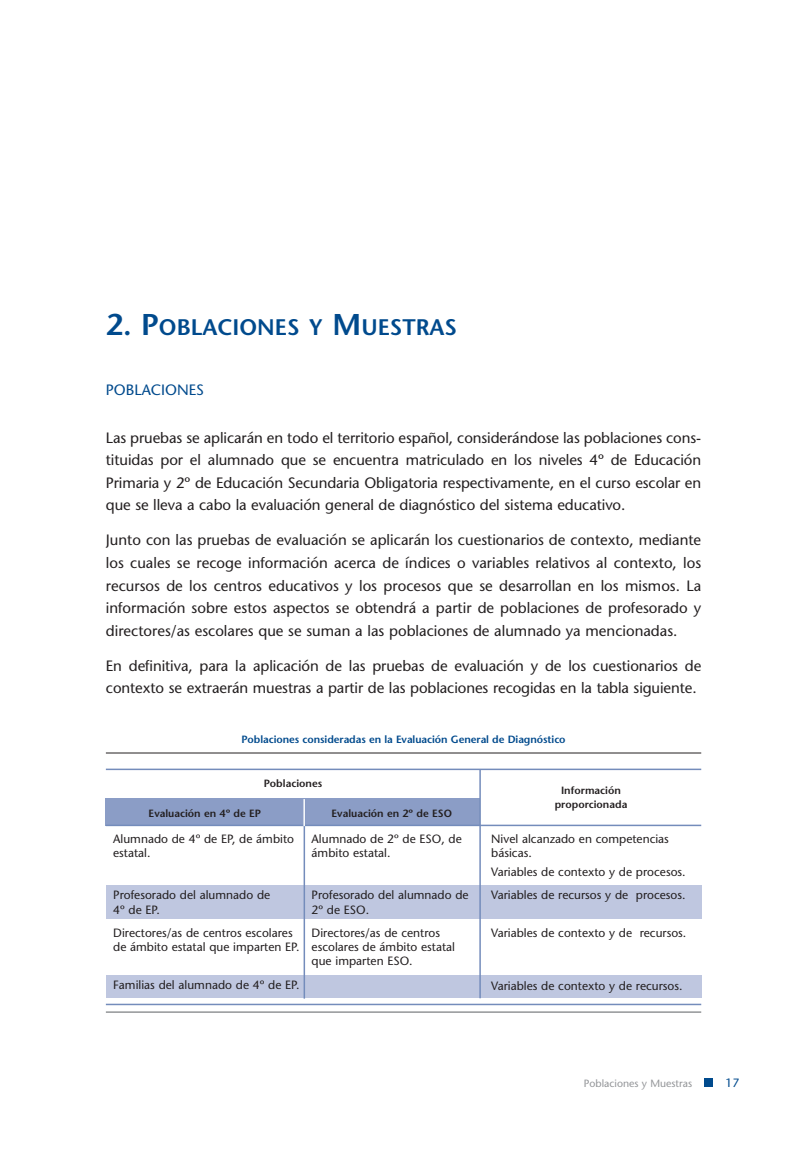
<style>
.page{position:relative;width:808px;height:1149px;background:#fff}
.page>*{position:absolute;margin:0;border:0;box-sizing:border-box;transform-origin:0 0}
.t1{font:600 22.5px "Stone Sans";color:#004a8d}
.t2{font:15px/22.5px "Stone Sans";letter-spacing:-.005em;color:#231f20;text-align:justify}
.t3{font:15px "Stone Sans";color:#004a8d}
.t4{font:12px/14.4px "Stone Sans";color:#231f20}
.t5{font:12px "Stone Sans";color:#004a8d}
.t6{font:600 10.5px/13.5px "Stone Sans";color:#231f20;text-align:center}
.t7{font:600 10.5px "Stone Sans";letter-spacing:-.005em;color:#004a8d}
.t8{font:10.5px "Stone Sans";color:#939598}
.s1{font-size:30px}
</style>
<div class="page">
<div style="left:704px;top:1078px;width:9px;height:8px;background:#004a8d"></div>
<div style="left:106px;top:798px;width:374px;height:27px;background:#8b9dc6"></div>
<div style="left:106px;top:885px;width:595px;height:33px;background:#bfc7e0"></div>
<div style="left:106px;top:974px;width:595px;height:23px;background:#bfc7e0"></div>
<hr style="left:106px;top:752px;width:595px;height:1px;background:#231f20">
<hr style="left:106px;top:768px;width:595px;height:1px;background:#748cbb">
<hr style="left:106px;top:824px;width:595px;height:1px;background:#748cbb">
<hr style="left:106px;top:1003px;width:595px;height:1px;background:#748cbb">
<hr style="left:106px;top:1011px;width:595px;height:1px;background:#939598">
<hr style="left:304px;top:798px;width:1px;height:200px;background:#748cbb">
<hr style="left:303px;top:798px;width:2px;height:27px;background:#fff">
<hr style="left:479px;top:769px;width:2px;height:228px;background:#748cbb">
<h1 class="t1" style="left:106px;top:318px;width:353px"><span class="s1">2. P</span>OBLACIONES Y <span class="s1">M</span>UESTRAS</h1>
<p class="t3" style="left:106px;top:383px;width:100px">POBLACIONES</p>
<p class="t2" style="left:106px;top:427px;width:597px">Las pruebas se aplicarán en todo el territorio español, considerándose las poblaciones cons&shy;tituidas por el alumnado que se encuentra matriculado en los niveles 4º de Educación Primaria y 2º de Educación Secundaria Obligatoria respectivamente, en el curso escolar en que se lleva a cabo la evaluación general de diagnóstico del sistema educativo.</p>
<p class="t2" style="left:106px;top:530px;width:597px">Junto con las pruebas de evaluación se aplicarán los cuestionarios de contexto, mediante los cuales se recoge información acerca de índices o variables relativos al contexto, los recursos de los centros educativos y los procesos que se desarrollan en los mismos. La información sobre estos aspectos se obtendrá a partir de poblaciones de profesorado y directores/as escolares que se suman a las poblaciones de alumnado ya mencionadas.</p>
<p class="t2" style="left:106px;top:655px;width:597px">En definitiva, para la aplicación de las pruebas de evaluación y de los cuestionarios de contexto se extraerán muestras a partir de las poblaciones recogidas en la tabla siguiente.</p>
<p class="t7" style="left:241px;top:735px;width:326px">Poblaciones consideradas en la Evaluación General de Diagnóstico</p>
<p class="t6" style="left:264px;top:777px;width:60px">Poblaciones</p>
<p class="t6" style="left:149px;top:807px;width:114px">Evaluación en 4º de EP</p>
<p class="t6" style="left:332px;top:807px;width:122px">Evaluación en 2º de ESO</p>
<p class="t4" style="left:113px;top:832px;width:182px">Alumnado de 4º de EP, de ámbito estatal.</p>
<p class="t4" style="left:113px;top:888px;width:158px">Profesorado del alumnado de<br>4º de EP.</p>
<p class="t4" style="left:113px;top:926px;width:188px">Directores/as de centros escolares de ámbito estatal que imparten EP.</p>
<p class="t4" style="left:113px;top:978px;width:188px">Familias del alumnado de 4º de EP.</p>
<p class="t4" style="left:312px;top:832px;width:152px">Alumnado de 2º de ESO, de ámbito estatal.</p>
<p class="t4" style="left:312px;top:888px;width:158px">Profesorado del alumnado de<br>2º de ESO.</p>
<p class="t4" style="left:312px;top:926px;width:145px">Directores/as de centros escolares de ámbito estatal que imparten ESO.</p>
<p class="t6" style="left:555px;top:784px;width:74px">Información proporcionada</p>
<p class="t4" style="left:491px;top:832px;width:179px">Nivel alcanzado en competencias básicas.</p>
<p class="t4" style="left:491px;top:861px;width:196px;line-height:23.4px">Variables de contexto y de procesos.<br>Variables de recursos y de procesos.</p>
<p class="t4" style="left:491px;top:926px;width:197px">Variables de contexto y de recursos.</p>
<p class="t4" style="left:491px;top:979px;width:193px">Variables de contexto y de recursos.</p>
<p class="t8" style="left:584px;top:1078px;width:110px">Poblaciones y Muestras</p>
<p class="t5" style="left:725px;top:1077px;width:15px">17</p>
</div>
